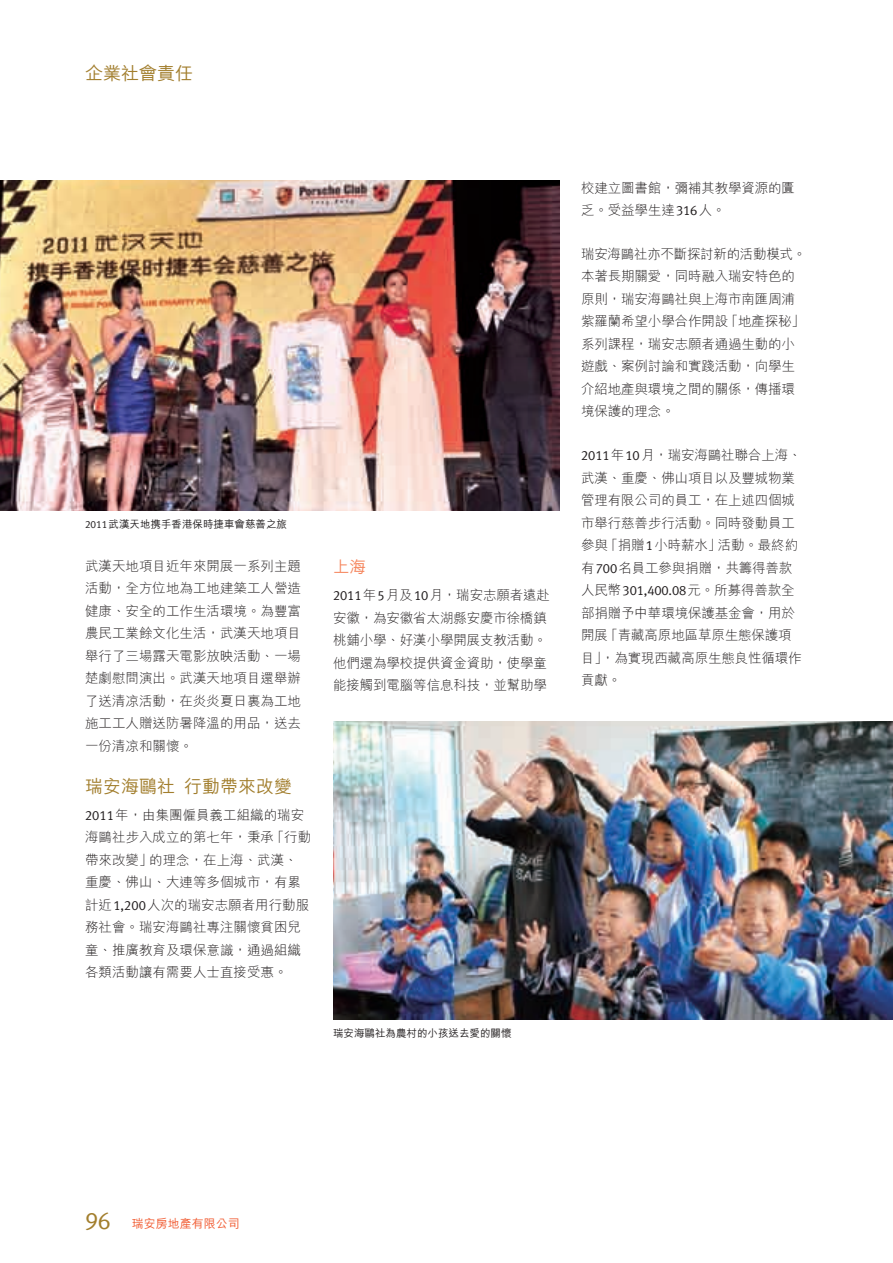
<style>
.page{position:relative;width:893px;height:1263px;background:#fff}
.page>*{position:absolute;margin:0;border:0;box-sizing:border-box;transform-origin:0 0}
.t1{font:500 18px "M Hei HK";color:#a27e2d}
.t2{font:500 16.5px "M Hei HK";color:#f5835a}
.t3{font:300 13.5px/22.5px "M Hei HK";letter-spacing:-.01em;color:#231f20}
.t4{font:500 12px "M Hei HK";color:#f1592f}
.t5{font:500 10.5px "M Hei HK";color:#231f20}
.s1{font-family:"New Meta Plu Nor Rom";font-weight:400}
.s2{font-family:"New Meta Plu Nor Rom";font-weight:400;font-size:24px;color:#a27e2d}
</style>
<div class="page">
<img style="left:0;top:181px;width:560px;height:329px">
<img style="left:333px;top:721px;width:560px;height:298px">
<h1 class="t1" style="left:85px;top:60px;width:109px">企業社會責任</h1>
<p class="t5" style="left:85px;top:516px;width:204px"><span class="s1">2011</span>武漢天地携手香港保時捷車會慈善之旅</p>
<p class="t3" style="left:85px;top:554px;width:217px;text-align:justify">武漢天地項目近年來開展一系列主題活動，全方位地為工地建築工人營造健康、安全的工作生活環境。為豐富農民工業餘文化生活，武漢天地項目舉行了三場露天電影放映活動、一場楚劇慰問演出。武漢天地項目還舉辦了送清凉活動，在炎炎夏日裏為工地施工工人贈送防暑降溫的用品，送去一份清凉和關懷。</p>
<h1 class="t1" style="left:85px;top:773px;width:208px">瑞安海鷗社行動帶來改變</h1>
<p class="t3" style="left:85px;top:803px;width:228px"><span class="s1">2011</span>年，由集團僱員義工組織的瑞安海鷗社步入成立的第七年，秉承「行動帶來改變」的理念，在上海、武漢、重慶、佛山、大連等多個城市，有累計近<span class="s1">1,200</span>人次的瑞安志願者用行動服務社會。瑞安海鷗社專注關懷貧困兒童、推廣教育及環保意識，通過組織各類活動讓有需要人士直接受惠。</p>
<p class="t2" style="left:333px;top:555px;width:34px">上海</p>
<p class="t3" style="left:333px;top:583px;width:218px"><span class="s1">2011</span>年<span class="s1">5</span>月及<span class="s1">10</span>月，瑞安志願者遠赴安徽，為安徽省太湖縣安慶市徐橋鎮桃鋪小學、好漢小學開展支教活動。他們還為學校提供資金資助，使學童能接觸到電腦等信息科技，並幫助學</p>
<p class="t5" style="left:333px;top:1026px;width:180px">瑞安海鷗社為農村的小孩送去愛的關懷</p>
<p class="t3" style="left:581px;top:176px;width:215px">校建立圖書館，彌補其教學資源的匱乏。受益學生達<span class="s1">316</span>人。</p>
<p class="t3" style="left:581px;top:242px;width:227px">瑞安海鷗社亦不斷探討新的活動模式。本著長期關愛，同時融入瑞安特色的原則，瑞安海鷗社與上海市南匯周浦紫羅蘭希望小學合作開設「地產探秘」系列課程，瑞安志願者通過生動的小遊戲、案例討論和實踐活動，向學生介紹地產與環境之間的關係，傳播環境保護的理念。</p>
<p class="t3" style="left:581px;top:443px;width:222px"><span class="s1">2011</span>年<span class="s1">10</span>月，瑞安海鷗社聯合上海、武漢、重慶、佛山項目以及豐城物業管理有限公司的員工，在上述四個城市舉行慈善步行活動。同時發動員工參與「捐贈<span class="s1">1</span>小時薪水」活動。最終約有<span class="s1">700</span>名員工參與捐贈，共籌得善款人民幣<span class="s1">301,400.08</span>元。所募得善款全部捐贈予中華環境保護基金會，用於開展「青藏高原地區草原生態保護項目」，為實現西藏高原生態良性循環作貢獻。</p>
<p class="t4" style="left:85px;top:1215px;width:156px"><span class="s2">96</span> 瑞安房地產有限公司</p>
</div>
